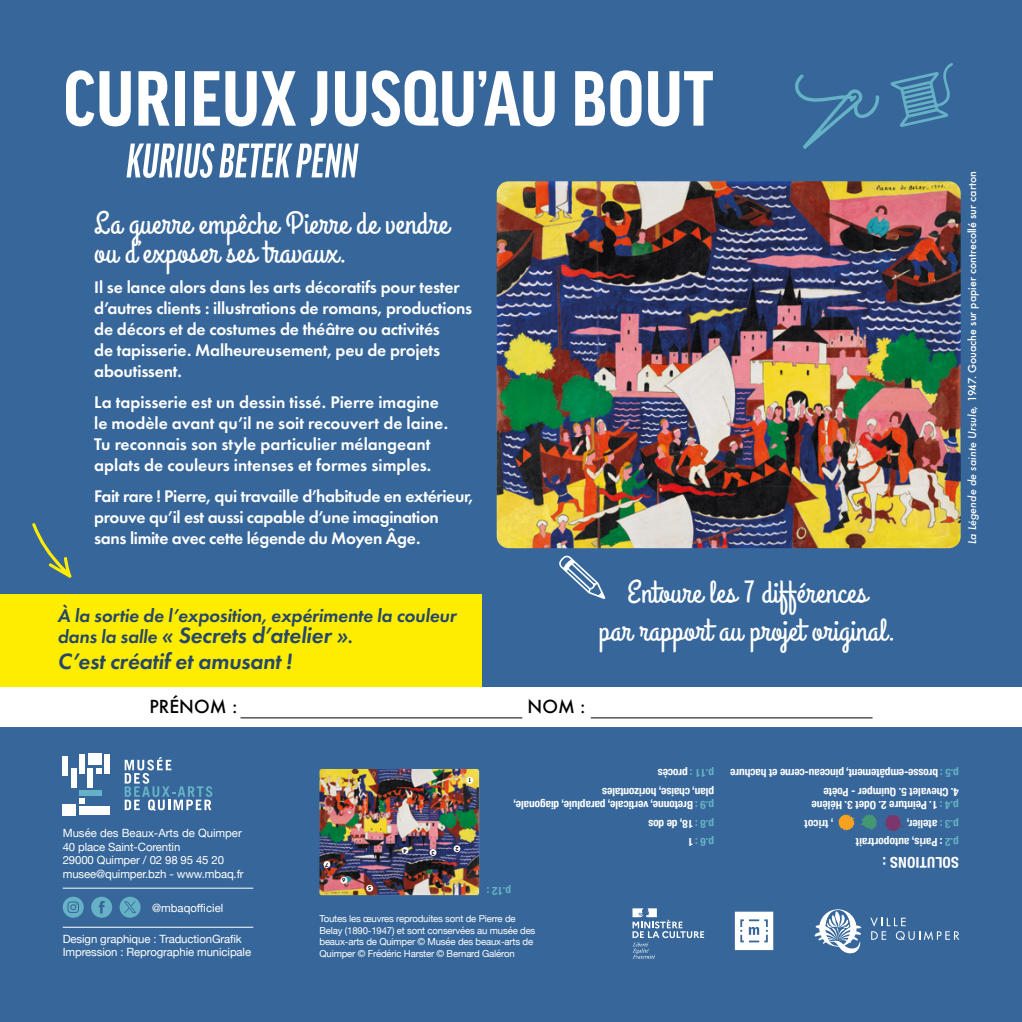
<style>
.page{position:relative;width:1022px;height:1022px;background:#37679a}
.page>*{position:absolute;margin:0;border:0;box-sizing:border-box;transform-origin:0 0}
.t1{font:700 condensed 83.3px "Good Headline Pro";letter-spacing:.01em;color:#fff}
.t2{font:italic 700 51.8px "Good Headline Pro Comp";letter-spacing:.01em;color:#fff}
.t3{font:31.5px/28.7px "Grand Hotel";letter-spacing:.01em;color:#fff}
.t4{font:italic 600 22.93px/26.6px "Futura PT";letter-spacing:-.01em;color:#27476a}
.t5{font:italic 600 19.07px "Futura PT";letter-spacing:-.01em;color:#27476a}
.t6{font:600 17.5px/21px "Futura PT";letter-spacing:-.01em;color:#fff}
.t7{font:500 17.5px "Futura";color:#000}
.t8{font:700 condensed 14.88px "Helvetica Neue";letter-spacing:.02em;color:#fff}
.t9{font:700 condensed 11.38px/18.6px "Helvetica Neue";letter-spacing:-.01em;color:#fff}
.t10{font:11.38px/13.7px "Helvetica Neue";letter-spacing:-.01em;color:#fff}
.t11{font:700 condensed 11.38px "Helvetica Neue";color:#65b1c5}
.t12{font:500 10.5px "Futura";color:#fff}
.t13{font:9.62px/11.5px "Helvetica Neue";letter-spacing:-.02em;color:#fff}
.t14{font:600 5.95px "Futura PT";color:#000}
.s1{font-size:19.07px}
.s2{font-style:normal;font-size:19.07px}
.s3{font-style:italic}
.s4{color:#65b1c5}
</style>
<div class="page">
<svg style="left:559px;top:555px;width:46px;height:44px"></svg>
<img style="left:497px;top:181px;width:464px;height:367px">
<div style="left:71px;top:768px;width:5px;height:19px;background:#fff"></div>
<div style="left:63px;top:757px;width:5px;height:19px;background:#fff"></div>
<div style="left:63px;top:804px;width:13px;height:11px;background:#fff"></div>
<div style="left:79px;top:790px;width:23px;height:6px;background:#65b1c5"></div>
<svg style="left:79px;top:798px;width:6px;height:6px"></svg>
<div style="left:79px;top:807px;width:31px;height:8px;background:#fff"></div>
<div style="left:104px;top:754px;width:6px;height:19px;background:#fff"></div>
<div style="left:88px;top:768px;width:5px;height:19px;background:#fff"></div>
<div style="left:88px;top:754px;width:14px;height:11px;background:#fff"></div>
<div style="left:79px;top:754px;width:6px;height:19px;background:#fff"></div>
<svg style="left:96px;top:768px;width:6px;height:5px"></svg>
<svg style="left:125px;top:757px;width:87px;height:54px"></svg>
<hr style="left:63px;top:888px;width:190px;height:1px;background:#fff">
<hr style="left:63px;top:927px;width:190px;height:1px;background:#fff">
<div style="left:91px;top:897px;width:21px;height:21px;background:#65b1c5;border-radius:50%"></div>
<svg style="left:99px;top:901px;width:6px;height:12px"></svg>
<div style="left:63px;top:897px;width:21px;height:21px;background:#65b1c5;border-radius:50%"></div>
<svg style="left:67px;top:901px;width:12px;height:12px"></svg>
<div style="left:120px;top:897px;width:21px;height:21px;background:#65b1c5;border-radius:50%"></div>
<svg style="left:124px;top:901px;width:12px;height:12px"></svg>
<svg style="left:32px;top:523px;width:40px;height:55px"></svg>
<img style="left:319px;top:769px;width:160px;height:126px">
<div style="left:466px;top:777px;width:7px;height:7px;background:#fff;border-radius:50%"></div>
<div style="left:453px;top:845px;width:7px;height:7px;background:#fff;border-radius:50%"></div>
<div style="left:430px;top:849px;width:6px;height:7px;background:#fff;border-radius:50%"></div>
<div style="left:402px;top:847px;width:6px;height:7px;background:#fff;border-radius:50%"></div>
<div style="left:341px;top:877px;width:6px;height:7px;background:#fff;border-radius:50%"></div>
<div style="left:366px;top:885px;width:7px;height:7px;background:#fff;border-radius:50%"></div>
<div style="left:323px;top:861px;width:7px;height:7px;background:#fff;border-radius:50%"></div>
<svg style="left:632px;top:908px;width:72px;height:51px"></svg>
<svg style="left:870px;top:918px;width:89px;height:22px"></svg>
<svg style="left:814px;top:909px;width:48px;height:45px"></svg>
<svg style="left:735px;top:912px;width:38px;height:38px"></svg>
<div style="left:0;top:594px;width:481px;height:96px;background:#ffed00"></div>
<div style="left:0;top:687px;width:1022px;height:40px;background:#fff"></div>
<hr style="left:240px;top:718px;width:282px;height:1px;background:#000">
<hr style="left:591px;top:718px;width:281px;height:1px;background:#000">
<svg style="left:838px;top:814px;width:16px;height:16px"></svg>
<svg style="left:885px;top:815px;width:18px;height:16px"></svg>
<svg style="left:860px;top:815px;width:17px;height:15px"></svg>
<svg style="left:795px;top:74px;width:84px;height:75px"></svg>
<svg style="left:890px;top:63px;width:63px;height:64px"></svg>
<h1 class="t1" style="left:63px;top:60px;width:652px">CURIEUX JUSQU’AU BOUT</h1>
<h2 class="t2" style="left:127px;top:137px;width:233px">KURIUS BETEK PENN</h2>
<h3 class="t3" style="left:94px;top:211px;width:356px">La guerre empêche Pierre de vendre ou d’exposer ses travaux.</h3>
<p class="t6" style="left:94px;top:277px;width:380px">Il se lance alors dans les arts décoratifs pour tester d’autres clients : illustrations de romans, productions de décors et de costumes de théâtre ou activités<br>de tapisserie. Malheureusement, peu de projets aboutissent.</p>
<p class="t6" style="left:94px;top:391px;width:356px">La tapisserie est un dessin tissé. Pierre imagine le modèle avant qu’il ne soit recouvert de laine.<br>Tu reconnais son style particulier mélangeant aplats de couleurs intenses et formes simples.</p>
<p class="t6" style="left:94px;top:485px;width:380px">Fait rare ! Pierre, qui travaille d’habitude en extérieur, prouve qu’il est aussi capable d’une imagination sans limite avec cette légende du Moyen Âge.</p>
<h3 class="t3" style="left:599px;top:574px;width:298px;line-height:38.7px;text-align:center">Entoure les 7 différences<br>par rapport au projet original.</h3>
<p class="t5" style="left:58px;top:603px;width:400px">À la sortie de l’exposition, expérimente la couleur</p>
<h3 class="t4" style="left:58px;top:621px;width:297px"><span class="s1">dans la salle</span> « Secrets d’atelier »<span class="s2">.<br></span>C’est créatif et amusant !</h3>
<p class="t7" style="left:149px;top:695px;width:90px">PRÉNOM :</p>
<p class="t7" style="left:527px;top:695px;width:60px">NOM :</p>
<p class="t12" style="left:965px;top:544px;width:375px;rotate:-90deg"><span class="s3">La Légende de sainte Ursule,</span> 1947. Gouache sur papier contrecollé sur carton</p>
<p class="t10" style="left:63px;top:827px;width:182px">Musée des Beaux-Arts de Quimper<br>40 place Saint-Corentin<br>29000 Quimper / 02 98 95 45 20 musee@quimper.bzh - www.mbaq.fr</p>
<p class="t10" style="left:152px;top:901px;width:73px">@mbaqofficiel</p>
<p class="t10" style="left:63px;top:932px;width:190px">Design graphique : TraductionGrafik<br>Impression : Reprographie municipale</p>
<p class="t14" style="left:329px;top:868px;width:5px;rotate:-180deg">7</p>
<p class="t14" style="left:346px;top:884px;width:5px;rotate:-180deg">6</p>
<p class="t14" style="left:371px;top:892px;width:5px;rotate:-180deg">5</p>
<p class="t14" style="left:407px;top:854px;width:5px;rotate:-180deg">4</p>
<p class="t14" style="left:435px;top:856px;width:5px;rotate:-180deg">3</p>
<p class="t14" style="left:471px;top:784px;width:5px;rotate:-180deg">1</p>
<p class="t14" style="left:459px;top:853px;width:5px;rotate:-180deg">2</p>
<p class="t9" style="left:714px;top:802px;width:113px;rotate:-180deg">plan, chaise, horizontales <span class="s4">p.11 :</span> procès</p>
<p class="t9" style="left:714px;top:852px;width:202px;rotate:-180deg"><span class="s4">p.6 :</span> 1<br><span class="s4">p.8 :</span> 18, de dos<br><span class="s4">p.9 :</span> Bretonne, verticale, parapluie, diagonale,</p>
<p class="t11" style="left:511px;top:900px;width:26px;rotate:-180deg">p.12 :</p>
<p class="t13" style="left:319px;top:913px;width:217px">Toutes les œuvres reproduites sont de Pierre de Belay (1890-1947) et sont conservées au musée des beaux-arts de Quimper © Musée des beaux-arts de Quimper © Frédéric Harster © Bernard Galéron</p>
<p class="t9" style="left:959px;top:802px;width:230px;rotate:-180deg">4. Chevalet 5. Quimper - Poète<br><span class="s4">p.5 :</span> brosse-empâtement, pinceau-cerne et hachure</p>
<p class="t9" style="left:959px;top:834px;width:156px;text-indent:125px;rotate:-180deg">, tricot <span class="s4">p.4 :</span> 1. Peinture 2. Odet 3. Hélène</p>
<p class="t9" style="left:959px;top:852px;width:105px;rotate:-180deg"><span class="s4">p.2</span> : Paris, autoportrait <span class="s4">p.3 :</span> atelier,</p>
<p class="t8" style="left:959px;top:875px;width:78px;rotate:-180deg">SOLUTIONS :</p>
</div>
